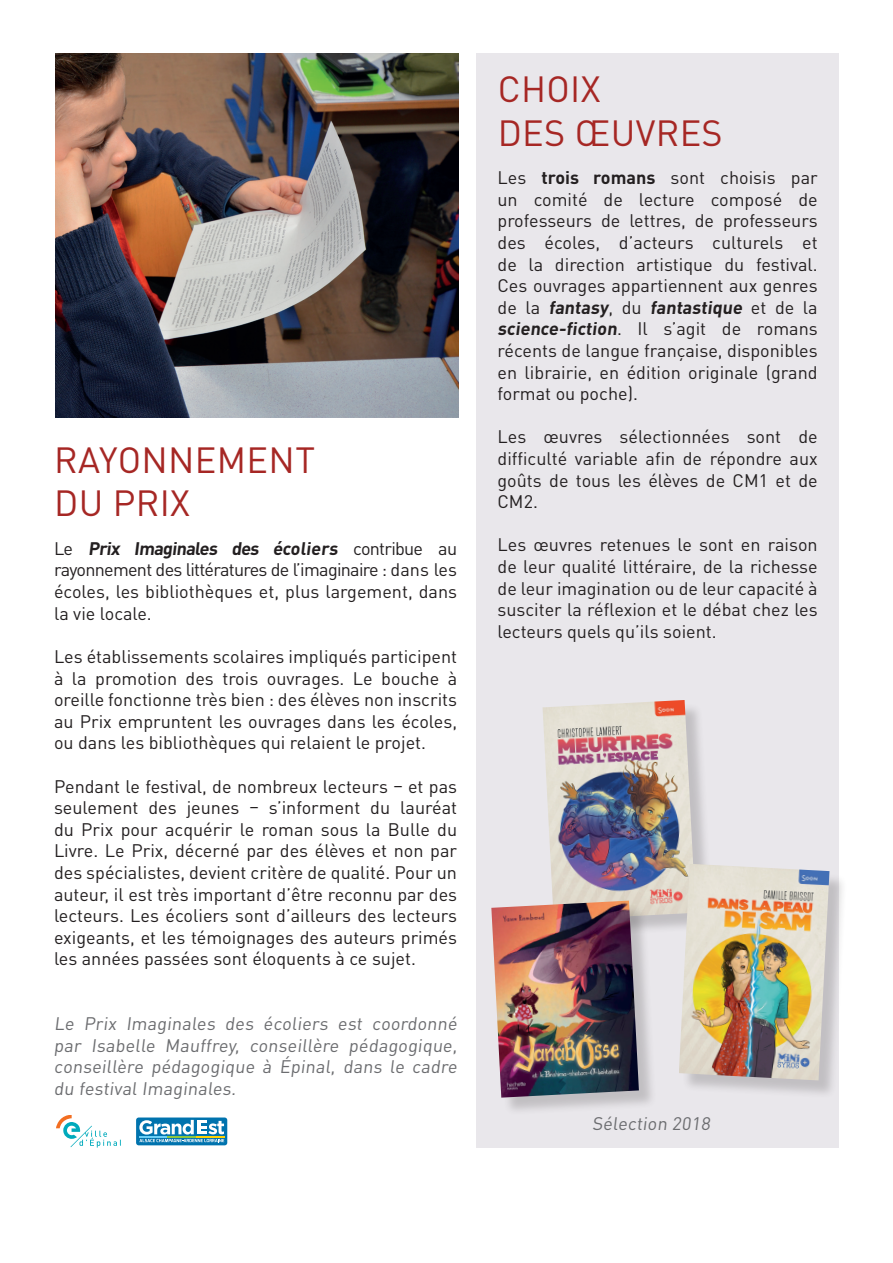
<style>
.page{position:relative;width:893px;height:1263px;background:#fff}
.page>*{position:absolute;margin:0;border:0;box-sizing:border-box;transform-origin:0 0}
.t1{font:36px/43.2px "DINOT";letter-spacing:.01em;color:#a62724}
.t2{font:18px/21.6px "DINOT";color:#231f20;text-align:justify}
.t3{font:18px/21.6px "DINOT";color:#6c6d70;text-align:justify}
.s1{font-weight:700}
</style>
<div class="page">
<div style="left:476px;top:54px;width:363px;height:1094px;background:#e9e7eb"></div>
<svg style="left:56px;top:1115px;width:65px;height:32px"></svg>
<svg style="left:136px;top:1117px;width:91px;height:28px"></svg>
<svg style="left:139px;top:1120px;width:85px;height:22px"></svg>
<img style="left:55px;top:53px;width:403px;height:364px">
<div style="left:545px;top:703px;width:169px;height:236px;background:#231f20;opacity:.2"></div>
<img style="left:542px;top:700px;width:154px;height:220px">
<div style="left:494px;top:903px;width:163px;height:213px;background:#231f20;opacity:.2"></div>
<img style="left:491px;top:900px;width:148px;height:198px">
<div style="left:682px;top:866px;width:166px;height:233px;background:#231f20;opacity:.2"></div>
<img style="left:679px;top:864px;width:150px;height:216px">
<h1 class="t1" style="left:54px;top:437px;width:262px">RAYONNEMENT<br>DU PRIX</h1>
<p class="t2" style="left:54px;top:537px;width:405px">Le <span class="s1">Prix Imaginales des écoliers</span> contribue au rayonnement des littératures de l’imaginaire : dans les écoles, les bibliothèques et, plus largement, dans la vie locale.</p>
<p class="t2" style="left:54px;top:645px;width:405px">Les établissements scolaires impliqués participent à la promotion des trois ouvrages. Le bouche à oreille fonctionne très bien : des élèves non inscrits au Prix empruntent les ouvrages dans les écoles, ou dans les bibliothèques qui relaient le projet.</p>
<p class="t2" style="left:54px;top:774px;width:405px">Pendant le festival, de nombreux lecteurs – et pas seulement des jeunes – s’informent du lauréat du Prix pour acquérir le roman sous la Bulle du Livre. Le Prix, décerné par des élèves et non par des spécialistes, devient critère de qualité. Pour un auteur, il est très important d’être reconnu par des lecteurs. Les écoliers sont d’ailleurs des lecteurs exigeants, et les témoignages des auteurs primés les années passées sont éloquents à ce sujet.</p>
<p class="t3" style="left:54px;top:1012px;width:407px">Le Prix Imaginales des écoliers est coordonné par Isabelle Mauffrey, conseillère pédagogique, conseillère pédagogique à Épinal, dans le cadre du festival Imaginales.</p>
<h1 class="t1" style="left:498px;top:66px;width:227px">CHOIX<br>DES ŒUVRES</h1>
<p class="t2" style="left:497px;top:166px;width:322px">Les <span class="s1">trois romans</span> sont choisis par un comité de lecture composé de professeurs de lettres, de professeurs des écoles, d’acteurs culturels et de la direction artistique du festival.<br>Ces ouvrages appartiennent aux genres d e l a <span class="s1">fantasy</span>, d u <span class="s1">fantastique</span> e t d e l a <span class="s1">science-fiction</span>. I l s’ a g i t d e ro m a n s récents de langue française, disponibles en librairie, en édition originale (grand format ou poche).</p>
<p class="t2" style="left:497px;top:425px;width:322px">Les œuvres sélectionnées sont de difficulté variable afin de répondre aux goûts de tous les élèves de CM1 et de CM2.</p>
<p class="t2" style="left:497px;top:533px;width:322px">Les œuvres retenues le sont en raison de leur qualité littéraire, de la richesse de leur imagination ou de leur capacité à susciter la réflexion et le débat chez les lecteurs quels qu’ils soient.</p>
<p class="t3" style="left:592px;top:1112px;width:122px">Sélection 2018</p>
</div>
